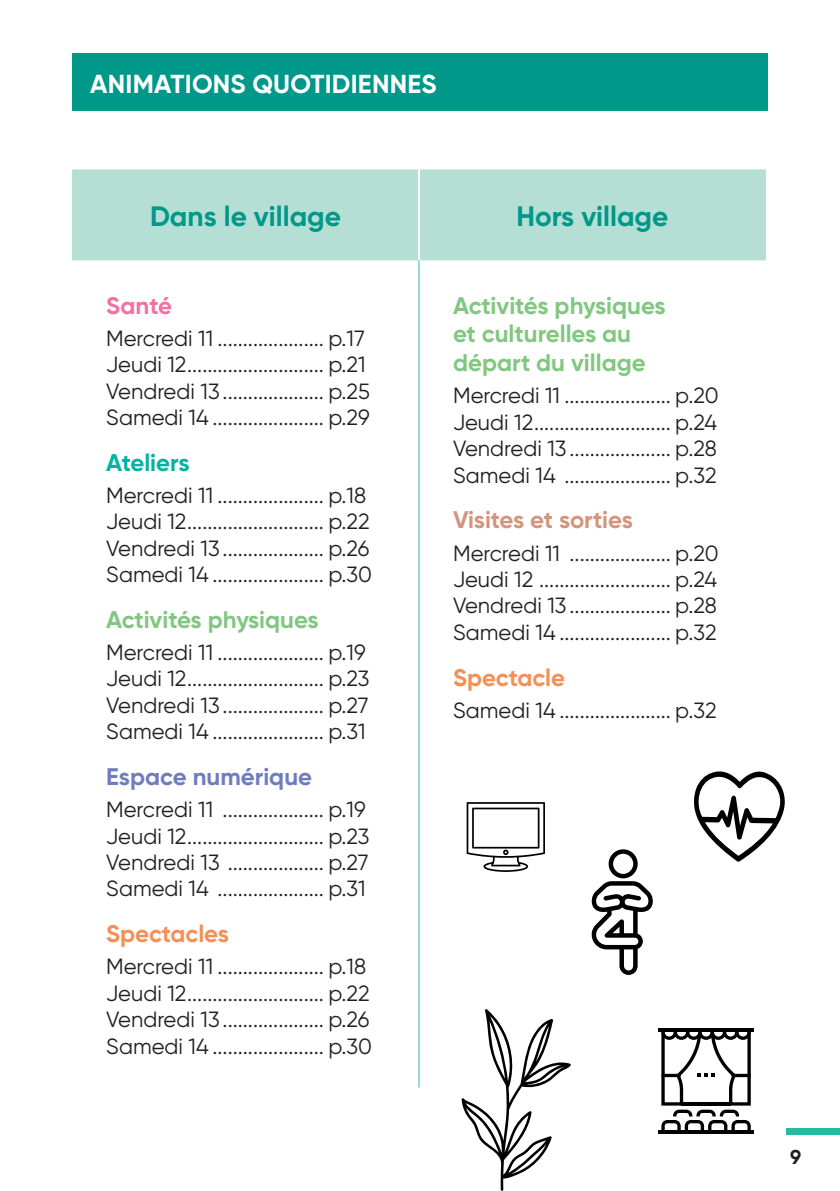
<style>
.page{position:relative;width:840px;height:1191px;background:#fff}
.page>*{position:absolute;margin:0;border:0;box-sizing:border-box;transform-origin:0 0}
.TABLEAU_-_TITRE{font:700 28px "Gilroy";color:#009889}
.titre{font:700 26px "Gilroy";letter-spacing:.01em;color:#fff}
.TABLEAU_-_SS-TITRE{font:700 24px/28.8px "Gilroy";color:#82c781}
.TABLEAU_-_SS-TITRE-2{font:700 24px "Gilroy";letter-spacing:-.005em;color:#f48f56}
.TABLEAU_-_SS-TITRE-3{font:700 24px "Gilroy";letter-spacing:-.01em;color:#d2957d}
.TABLEAU_-_SS-TITRE-4{font:700 24px "Gilroy";color:#6e7dbd}
.TABLEAU_-_SS-TITRE-5{font:700 24px "Gilroy";color:#00b4a1}
.TABLEAU_-_SS-TITRE-6{font:700 24px "Gilroy";color:#f172a1}
.TABLEAU-TXT{font:22px "Gilroy";color:#231f20}
.t1{font:700 20px "Gilroy";color:#231f20}
</style>
<div class="page">
<div style="left:785px;top:1127px;width:54px;height:7px;background:#24bba0"></div>
<div style="left:72px;top:54px;width:695px;height:57px;background:#009889"></div>
<div style="left:72px;top:169px;width:693px;height:91px;background:#b5dfd4"></div>
<hr style="left:418px;top:169px;width:2px;height:91px;background:#fff">
<hr style="left:418px;top:260px;width:1px;height:827px;background:#24bba0">
<svg style="left:466px;top:802px;width:78px;height:70px"></svg>
<hr style="left:657px;top:1130px;width:96px;height:3px;background:#000">
<svg style="left:661px;top:1031px;width:89px;height:99px"></svg>
<hr style="left:657px;top:1028px;width:96px;height:3px;background:#000">
<svg style="left:694px;top:771px;width:91px;height:91px"></svg>
<svg style="left:461px;top:1009px;width:109px;height:182px"></svg>
<svg style="left:591px;top:849px;width:62px;height:126px"></svg>
<p class="titre" style="left:90px;top:67px;width:348px">ANIMATIONS QUOTIDIENNES</p>
<p class="TABLEAU_-_TITRE" style="left:150px;top:199px;width:192px">Dans le village</p>
<p class="TABLEAU_-_TITRE" style="left:516px;top:199px;width:153px">Hors village</p>
<p class="TABLEAU_-_SS-TITRE-6" style="left:106px;top:290px;width:67px">Santé</p>
<p class="TABLEAU-TXT" style="left:106px;top:324px;width:260px">Mercredi 11 ..................... p.17</p>
<p class="TABLEAU-TXT" style="left:106px;top:351px;width:261px">Jeudi 12........................... p.21</p>
<p class="TABLEAU-TXT" style="left:106px;top:377px;width:265px">Vendredi 13 .................... p.25</p>
<p class="TABLEAU-TXT" style="left:106px;top:404px;width:265px">Samedi 14 ...................... p.29</p>
<p class="TABLEAU_-_SS-TITRE-5" style="left:106px;top:447px;width:85px">Ateliers</p>
<p class="TABLEAU-TXT" style="left:106px;top:482px;width:261px">Mercredi 11 ..................... p.18</p>
<p class="TABLEAU-TXT" style="left:106px;top:508px;width:265px">Jeudi 12........................... p.22</p>
<p class="TABLEAU-TXT" style="left:106px;top:534px;width:264px">Vendredi 13 .................... p.26</p>
<p class="TABLEAU-TXT" style="left:106px;top:561px;width:267px">Samedi 14 ...................... p.30</p>
<p class="TABLEAU_-_SS-TITRE" style="left:106px;top:605px;width:214px">Activités physiques</p>
<p class="TABLEAU-TXT" style="left:106px;top:639px;width:261px">Mercredi 11 ..................... p.19</p>
<p class="TABLEAU-TXT" style="left:106px;top:665px;width:265px">Jeudi 12........................... p.23</p>
<p class="TABLEAU-TXT" style="left:106px;top:691px;width:264px">Vendredi 13 .................... p.27</p>
<p class="TABLEAU-TXT" style="left:106px;top:718px;width:261px">Samedi 14 ...................... p.31</p>
<p class="TABLEAU_-_SS-TITRE-4" style="left:106px;top:761px;width:207px">Espace numérique</p>
<p class="TABLEAU-TXT" style="left:106px;top:796px;width:261px">Mercredi 11 .................... p.19</p>
<p class="TABLEAU-TXT" style="left:106px;top:822px;width:265px">Jeudi 12........................... p.23</p>
<p class="TABLEAU-TXT" style="left:106px;top:849px;width:264px">Vendredi 13 ................... p.27</p>
<p class="TABLEAU-TXT" style="left:106px;top:875px;width:261px">Samedi 14 ..................... p.31</p>
<p class="TABLEAU_-_SS-TITRE-2" style="left:106px;top:918px;width:124px">Spectacles</p>
<p class="TABLEAU-TXT" style="left:106px;top:953px;width:261px">Mercredi 11 ..................... p.18</p>
<p class="TABLEAU-TXT" style="left:106px;top:979px;width:265px">Jeudi 12........................... p.22</p>
<p class="TABLEAU-TXT" style="left:106px;top:1006px;width:264px">Vendredi 13 .................... p.26</p>
<p class="TABLEAU-TXT" style="left:106px;top:1032px;width:267px">Samedi 14 ...................... p.30</p>
<p class="TABLEAU_-_SS-TITRE" style="left:453px;top:291px;width:214px">Activités physiques et culturelles au départ du village</p>
<p class="TABLEAU-TXT" style="left:453px;top:382px;width:267px">Mercredi 11 ..................... p.20</p>
<p class="TABLEAU-TXT" style="left:453px;top:408px;width:266px">Jeudi 12........................... p.24</p>
<p class="TABLEAU-TXT" style="left:453px;top:435px;width:265px">Vendredi 13 .................... p.28</p>
<p class="TABLEAU-TXT" style="left:453px;top:461px;width:265px">Samedi 14 ..................... p.32</p>
<p class="TABLEAU_-_SS-TITRE-3" style="left:453px;top:505px;width:181px">Visites et sorties</p>
<p class="TABLEAU-TXT" style="left:453px;top:539px;width:267px">Mercredi 11 .................... p.20</p>
<p class="TABLEAU-TXT" style="left:453px;top:566px;width:266px">Jeudi 12 .......................... p.24</p>
<p class="TABLEAU-TXT" style="left:453px;top:592px;width:265px">Vendredi 13 .................... p.28</p>
<p class="TABLEAU-TXT" style="left:453px;top:618px;width:265px">Samedi 14 ...................... p.32</p>
<p class="TABLEAU_-_SS-TITRE-2" style="left:453px;top:662px;width:113px">Spectacle</p>
<p class="TABLEAU-TXT" style="left:453px;top:696px;width:265px">Samedi 14 ...................... p.32</p>
<p class="t1" style="left:789px;top:1144px;width:13px">9</p>
</div>
